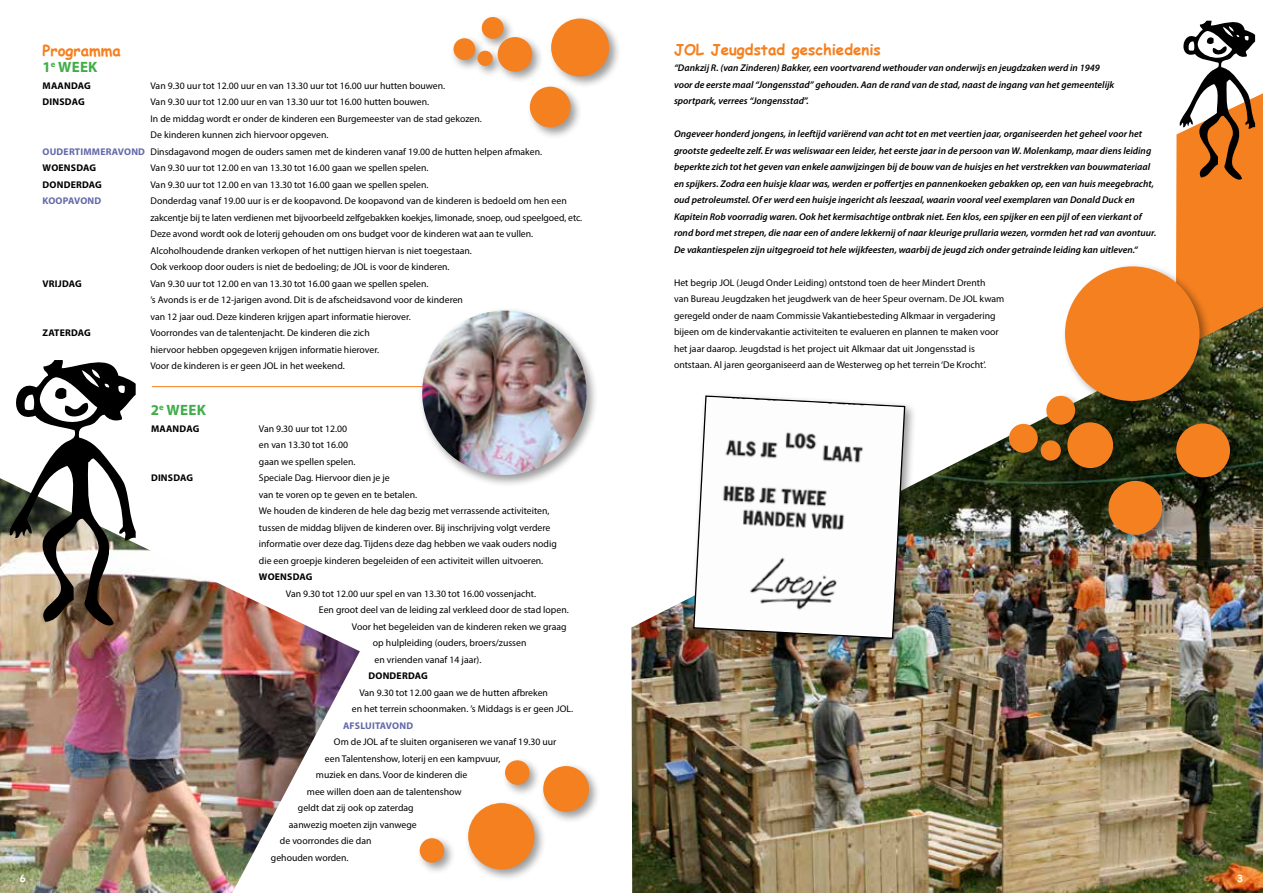
<style>
.page{position:relative;width:1263px;height:893px;background:#fff}
.page>*{position:absolute;margin:0;border:0;box-sizing:border-box;transform-origin:0 0}
.t1{font:700 15px "Comic Sans MS";color:#f58020}
.t2{font:700 15px "Myriad Pro";letter-spacing:.02em;color:#41ad49}
.t3{font:9.75px/16.5px "Myriad Pro";color:#000}
.t4{font:italic 600 9.75px/16.5px "Myriad Pro";color:#000}
.t5{font:700 9.75px "Myriad Pro";letter-spacing:.02em;color:#000}
.t6{font:700 9.75px "Myriad Pro";letter-spacing:.02em;color:#6269a7}
.t7{font:700 9.75px "Comic Sans MS";color:#fff}
.s1{font-weight:700;color:#6269a7}
</style>
<div class="page">
<img style="left:631px;top:350px;width:632px;height:543px">
<div style="left:1005px;top:262px;width:237px;height:285px;background:#000;opacity:.4"></div>
<div style="left:1065px;top:266px;width:134px;height:135px;background:#f58020;border-radius:50%"></div>
<div style="left:1176px;top:423px;width:54px;height:54px;background:#f58020;border-radius:50%"></div>
<div style="left:1108px;top:481px;width:54px;height:54px;background:#f58020;border-radius:50%"></div>
<div style="left:1067px;top:422px;width:46px;height:46px;background:#f58020;border-radius:50%"></div>
<div style="left:1046px;top:396px;width:29px;height:29px;background:#f58020;border-radius:50%"></div>
<div style="left:1009px;top:424px;width:29px;height:29px;background:#f58020;border-radius:50%"></div>
<div style="left:1041px;top:440px;width:20px;height:21px;background:#f58020;border-radius:50%"></div>
<div style="left:690px;top:392px;width:227px;height:259px;background:#000;opacity:.4"></div>
<svg style="left:692px;top:395px;width:214px;height:245px"></svg>
<img style="left:703px;top:397px;width:200px;height:79px">
<svg style="left:1176px;top:20px;width:87px;height:330px"></svg>
<div style="left:450px;top:14px;width:171px;height:125px;background:#000;opacity:.4"></div>
<div style="left:551px;top:19px;width:58px;height:57px;background:#f58020;border-radius:50%"></div>
<div style="left:530px;top:87px;width:40px;height:40px;background:#f58020;border-radius:50%"></div>
<div style="left:498px;top:37px;width:34px;height:35px;background:#f58020;border-radius:50%"></div>
<div style="left:482px;top:17px;width:22px;height:22px;background:#f58020;border-radius:50%"></div>
<div style="left:453px;top:38px;width:22px;height:22px;background:#f58020;border-radius:50%"></div>
<div style="left:477px;top:51px;width:16px;height:15px;background:#f58020;border-radius:50%"></div>
<img style="left:0;top:478px;width:360px;height:415px">
<hr style="left:152px;top:386px;width:403px;height:1px;background:#f58020">
<div style="left:419px;top:307px;width:180px;height:180px;background:#000;opacity:.4"></div>
<img style="left:419px;top:311px;width:170px;height:167px">
<svg style="left:7px;top:360px;width:129px;height:272px"></svg>
<div style="left:540px;top:763px;width:61px;height:61px;background:#000;opacity:.4"></div>
<div style="left:543px;top:766px;width:46px;height:46px;background:#f58020;border-radius:50%"></div>
<div style="left:464px;top:799px;width:83px;height:83px;background:#000;opacity:.4"></div>
<div style="left:468px;top:803px;width:66px;height:66px;background:#f58020;border-radius:50%"></div>
<div style="left:502px;top:757px;width:40px;height:40px;background:#000;opacity:.4"></div>
<div style="left:505px;top:760px;width:24px;height:25px;background:#f58020;border-radius:50%"></div>
<div style="left:416px;top:835px;width:40px;height:40px;background:#000;opacity:.4"></div>
<div style="left:420px;top:838px;width:24px;height:25px;background:#f58020;border-radius:50%"></div>
<p class="t7" style="left:20px;top:871px;width:7px">6</p>
<h1 class="t1" style="left:43px;top:39px;width:80px">Programma</h1>
<h1 class="t2" style="left:43px;top:57px;width:56px">1<sup>E</sup> WEEK</h1>
<p class="t5" style="left:43px;top:79px;width:50px">MAANDAG</p>
<p class="t3" style="left:151px;top:77px;width:296px">Van 9.30 uur tot 12.00 uur en van 13.30 uur tot 16.00 uur hutten bouwen.</p>
<p class="t5" style="left:43px;top:95px;width:44px">DINSDAG</p>
<p class="t3" style="left:151px;top:93px;width:280px">Van 9.30 uur tot 12.00 uur en van 13.30 uur tot 16.00 hutten bouwen.</p>
<p class="t3" style="left:151px;top:110px;width:333px">In de middag wordt er onder de kinderen een Burgemeester van de stad gekozen.</p>
<p class="t3" style="left:151px;top:126px;width:179px">De kinderen kunnen zich hiervoor opgeven.</p>
<p class="t3" style="left:43px;top:143px;width:501px"><span class="s1">OUDERTIMMERAVOND</span> Dinsdagavond mogen de ouders samen met de kinderen vanaf 19.00 de hutten helpen afmaken.</p>
<p class="t5" style="left:43px;top:161px;width:55px">WOENSDAG</p>
<p class="t3" style="left:151px;top:159px;width:280px">Van 9.30 uur tot 12.00 en van 13.30 tot 16.00 gaan we spellen spelen.</p>
<p class="t5" style="left:43px;top:178px;width:61px">DONDERDAG</p>
<p class="t3" style="left:151px;top:176px;width:280px">Van 9.30 uur tot 12.00 en van 13.30 tot 16.00 gaan we spellen spelen.</p>
<p class="t6" style="left:43px;top:194px;width:60px">KOOPAVOND</p>
<p class="t3" style="left:150px;top:192px;width:433px">Donderdag vanaf 19.00 uur is er de koopavond. De koopavond van de kinderen is bedoeld om hen een zakcentje bij te laten verdienen met bijvoorbeeld zelfgebakken koekjes, limonade, snoep, oud speelgoed, etc.<br>Deze avond wordt ook de loterij gehouden om ons budget voor de kinderen wat aan te vullen.<br>Alcoholhoudende dranken verkopen of het nuttigen hiervan is niet toegestaan.<br>Ook verkoop door ouders is niet de bedoeling; de JOL is voor de kinderen.</p>
<p class="t5" style="left:43px;top:277px;width:41px">VRIJDAG</p>
<p class="t3" style="left:150px;top:275px;width:314px">Van 9.30 uur tot 12.00 en van 13.30 tot 16.00 gaan we spellen spelen.<br>’s Avonds is er de 12-jarigen avond. Dit is de afscheidsavond voor de kinderen van 12 jaar oud. Deze kinderen krijgen apart informatie hierover.</p>
<p class="t5" style="left:43px;top:326px;width:50px">ZATERDAG</p>
<p class="t3" style="left:150px;top:324px;width:230px">Voorrondes van de talentenjacht. De kinderen die zich hiervoor hebben opgegeven krijgen informatie hierover.<br>Voor de kinderen is er geen JOL in het weekend.</p>
<h1 class="t2" style="left:151px;top:400px;width:56px">2<sup>E</sup> WEEK</h1>
<p class="t5" style="left:151px;top:422px;width:50px">MAANDAG</p>
<p class="t3" style="left:259px;top:420px;width:98px">Van 9.30 uur tot 12.00 en van 13.30 tot 16.00 gaan we spellen spelen.</p>
<p class="t5" style="left:151px;top:472px;width:44px">DINSDAG</p>
<p class="t3" style="left:259px;top:470px;width:299px">Speciale Dag. Hiervoor dien je je<br>van te voren op te geven en te betalen.<br>We houden de kinderen de hele dag bezig met verrassende activiteiten, tussen de middag blijven de kinderen over. Bij inschrijving volgt verdere informatie over deze dag. Tijdens deze dag hebben we vaak ouders nodig die een groepje kinderen begeleiden of een activiteit willen uitvoeren.</p>
<p class="t5" style="left:259px;top:571px;width:55px">WOENSDAG</p>
<p class="t3" style="left:286px;top:585px;width:252px">Van 9.30 tot 12.00 uur spel en van 13.30 tot 16.00 vossenjacht.</p>
<p class="t3" style="left:319px;top:601px;width:251px">Een groot deel van de leiding zal verkleed door de stad lopen.</p>
<p class="t3" style="left:352px;top:618px;width:216px">Voor het begeleiden van de kinderen reken we graag</p>
<p class="t3" style="left:373px;top:634px;width:155px">op hulpleiding (ouders, broers/zussen</p>
<p class="t3" style="left:374px;top:651px;width:108px">en vrienden vanaf 14 jaar).</p>
<p class="t5" style="left:369px;top:669px;width:61px">DONDERDAG</p>
<p class="t3" style="left:352px;top:684px;width:223px;text-indent:7px">Van 9.30 tot 12.00 gaan we de hutten afbreken<br>en het terrein schoonmaken. ’s Middags is er geen JOL.</p>
<p class="t6" style="left:343px;top:719px;width:72px">AFSLUITAVOND</p>
<p class="t3" style="left:334px;top:733px;width:224px">Om de JOL af te sluiten organiseren we vanaf 19.30 uur</p>
<p class="t3" style="left:325px;top:750px;width:177px">een Talentenshow, loterij en een kampvuur,</p>
<p class="t3" style="left:316px;top:766px;width:153px">muziek en dans. Voor de kinderen die</p>
<p class="t3" style="left:307px;top:783px;width:156px">mee willen doen aan de talentenshow</p>
<p class="t3" style="left:298px;top:799px;width:117px">geldt dat zij ook op zaterdag</p>
<p class="t3" style="left:289px;top:816px;width:129px">aanwezig moeten zijn vanwege</p>
<p class="t3" style="left:280px;top:832px;width:93px">de voorrondes die dan</p>
<p class="t3" style="left:271px;top:849px;width:79px">gehouden worden.</p>
<h1 class="t1" style="left:674px;top:38px;width:11px">JOL</h1>
<h1 class="t1" style="left:711px;top:38px;width:172px">Jeugdstad geschiedenis</h1>
<p class="t4" style="left:674px;top:59px;width:442px">“Dankzij R. (van Zinderen) Bakker, een voortvarend wethouder van onderwijs en jeugdzaken werd in 1949 voor de eerste maal “Jongensstad” gehouden. Aan de rand van de stad, naast de ingang van het gemeentelijk sportpark, verrees “Jongensstad”.</p>
<p class="t4" style="left:674px;top:125px;width:484px">Ongeveer honderd jongens, in leeftijd variërend van acht tot en met veertien jaar, organiseerden het geheel voor het grootste gedeelte zelf. Er was weliswaar een leider, het eerste jaar in de persoon van W. Molenkamp, maar diens leiding beperkte zich tot het geven van enkele aanwijzingen bij de bouw van de huisjes en het verstrekken van bouwmateriaal en spijkers. Zodra een huisje klaar was, werden er poffertjes en pannenkoeken gebakken op, een van huis meegebracht, oud petroleumstel. Of er werd een huisje ingericht als leeszaal, waarin vooral veel exemplaren van Donald Duck en Kapitein Rob voorradig waren. Ook het kermisachtige ontbrak niet. Een klos, een spijker en een pijl of een vierkant of rond bord met strepen, die naar een of andere lekkernij of naar kleurige prullaria wezen, vormden het rad van avontuur.<br>De vakantiespelen zijn uitgegroeid tot hele wijkfeesten, waarbij de jeugd zich onder getrainde leiding kan uitleven.“</p>
<p class="t3" style="left:674px;top:274px;width:332px">Het begrip JOL (Jeugd Onder Leiding) ontstond toen de heer Mindert Drenth<br>van Bureau Jeugdzaken het jeugdwerk van de heer Speur overnam. De JOL kwam geregeld onder de naam Commissie Vakantiebesteding Alkmaar in vergadering bijeen om de kindervakantie activiteiten te evalueren en plannen te maken voor het jaar daarop. Jeugdstad is het project uit Alkmaar dat uit Jongensstad is ontstaan. Al jaren georganiseerd aan de Westerweg op het terrein‘De Krocht’.</p>
<p class="t7" style="left:1237px;top:871px;width:7px">3</p>
</div>
